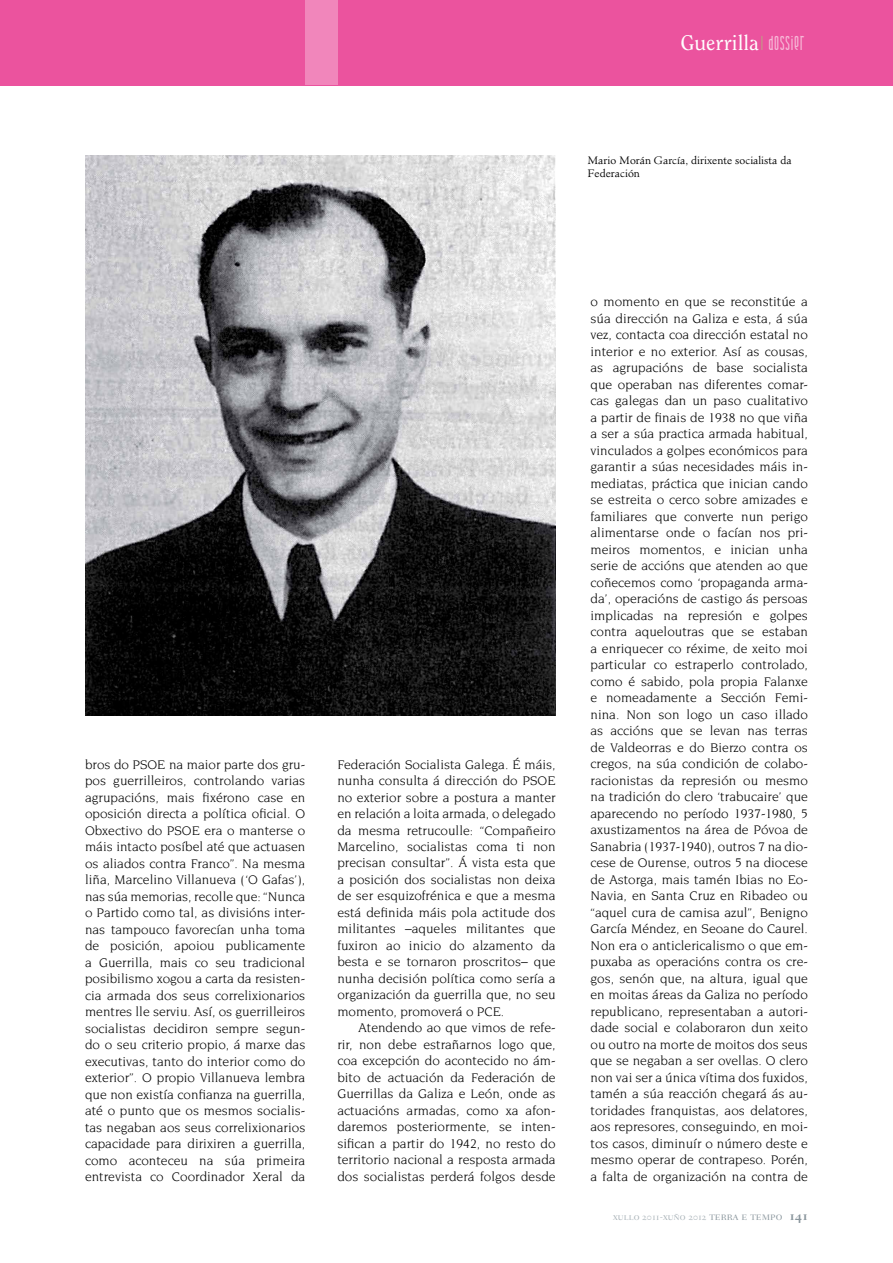
<style>
.page{position:relative;width:893px;height:1263px;background:#fff}
.page>*{position:absolute;margin:0;border:0;box-sizing:border-box;transform-origin:0 0}
.t1{font:21px "Clearface";color:#fff}
.t2{font:13.5px/16.5px "Novarese";color:#000;text-align:justify}
.t3{font:300 10.5px/12.6px "Minister";color:#000}
.t4{font:10.5px "Fairfield Light SC";color:#a5afb5}
.s1{font-family:"Andover";color:#c49687}
.s2{font-family:"Andover";color:#f7bad8}
.s3{font-size:12px;color:#8a969d}
.s4{font-family:"Fairfield Bold SC";font-size:13.5px;color:#8a969d}
</style>
<div class="page">
<div style="left:0;top:0;width:893px;height:85px;background:#eb539e"></div>
<div style="left:305px;top:0;width:32px;height:85px;background:#f186bb"></div>
<img style="left:85px;top:155px;width:471px;height:561px">
<h1 class="t1" style="left:681px;top:30px;width:127px">Guerrilla <span class="s1">|</span> <span class="s2">DOSSIER</span></h1>
<p class="t3" style="left:587px;top:154px;width:206px">Mario Morán García, dirixente socialista da<br>Federación</p>
<p class="t2" style="left:85px;top:756px;width:222px">bros do PSOE na maior parte dos gru&shy;pos guerrilleiros, controlando varias agrupacións, mais fixérono case en oposición directa a política oficial. O Obxectivo do PSOE era o manterse o máis intacto posíbel até que actuasen os aliados contra Franco”. Na mesma liña, Marcelino Villanueva (‘O Gafas’), nas súa memorias, recolle que: “Nunca o Partido como tal, as divisións inter&shy;nas tampouco favorecían unha toma de posición, apoiou publicamente a Guerrilla, mais co seu tradicional posibilismo xogou a carta da resisten&shy;cia armada dos seus correlixionarios mentres lle serviu. Así, os guerrilleiros socialistas decidiron sempre segun&shy;do o seu criterio propio, á marxe das executivas, tanto do interior como do exterior”. O propio Villanueva lembra que non existía confianza na guerrilla, até o punto que os mesmos socialis&shy;tas negaban aos seus correlixionarios capacidade para dirixiren a guerrilla, como aconteceu na súa primeira entrevista co Coordinador Xeral da</p>
<p class="t2" style="left:337px;top:756px;width:220px">Federación Socialista Galega. É máis, nunha consulta á dirección do PSOE no exterior sobre a postura a manter en relación a loita armada, o delegado da mesma retrucoulle: “Compañeiro Marcelino, socialistas coma ti non precisan consultar”. Á vista esta que a posición dos socialistas non deixa de ser esquizofrénica e que a mesma está definida máis pola actitude dos militantes –aqueles militantes que fuxiron ao inicio do alzamento da besta e se tornaron proscritos– que nunha decisión política como sería a organización da guerrilla que, no seu momento, promoverá o PCE.</p>
<p class="t2" style="left:337px;top:1020px;width:220px;text-indent:21px">Atendendo ao que vimos de refe&shy;rir, non debe estrañarnos logo que, coa excepción do acontecido no ám&shy;bito de actuación da Federación de Guerrillas da Galiza e León, onde as actuacións armadas, como xa afon&shy;daremos posteriormente, se inten&shy;sifican a partir do 1942, no resto do territorio nacional a resposta armada dos socialistas perderá folgos desde</p>
<p class="t2" style="left:590px;top:294px;width:219px">o momento en que se reconstitúe a súa dirección na Galiza e esta, á súa vez, contacta coa dirección estatal no interior e no exterior. Así as cousas, as agrupacións de base socialista que operaban nas diferentes comar&shy;cas galegas dan un paso cualitativo a partir de finais de 1938 no que viña a ser a súa practica armada habitual, vinculados a golpes económicos para garantir a súas necesidades máis in&shy;mediatas, práctica que inician cando se estreita o cerco sobre amizades e familiares que converte nun perigo alimentarse onde o facían nos pri&shy;meiros momentos, e inician unha serie de accións que atenden ao que coñecemos como ‘propaganda arma&shy;da’, operacións de castigo ás persoas implicadas na represión e golpes contra aqueloutras que se estaban a enriquecer co réxime, de xeito moi particular co estraperlo controlado, como é sabido, pola propia Falanxe e nomeadamente a Sección Femi&shy;nina. Non son logo un caso illado as accións que se levan nas terras de Valdeorras e do Bierzo contra os cregos, na súa condición de colabo&shy;racionistas da represión ou mesmo na tradición do clero ‘trabucaire’ que aparecendo no período 1937-1980, 5 axustizamentos na área de Póvoa de Sanabria (1937-1940), outros 7 na dio&shy;cese de Ourense, outros 5 na diocese de Astorga, mais tamén Ibias no Eo-Navia, en Santa Cruz en Ribadeo ou “aquel cura de camisa azul”, Benigno García Méndez, en Seoane do Caurel.<br>Non era o anticlericalismo o que em&shy;puxaba as operacións contra os cre&shy;gos, senón que, na altura, igual que en moitas áreas da Galiza no período republicano, representaban a autori&shy;dade social e colaboraron dun xeito ou outro na morte de moitos dos seus que se negaban a ser ovellas. O clero non vai ser a única vítima dos fuxidos, tamén a súa reacción chegará ás au&shy;toridades franquistas, aos delatores, aos represores, conseguindo, en moi&shy;tos casos, diminuír o número deste e mesmo operar de contrapeso. Porén, a falta de organización na contra de</p>
<p class="t4" style="left:613px;top:1210px;width:196px">xullo 2011-xuño 2012 <span class="s3">terra e tempo</span> <span class="s4">141</span></p>
</div>
